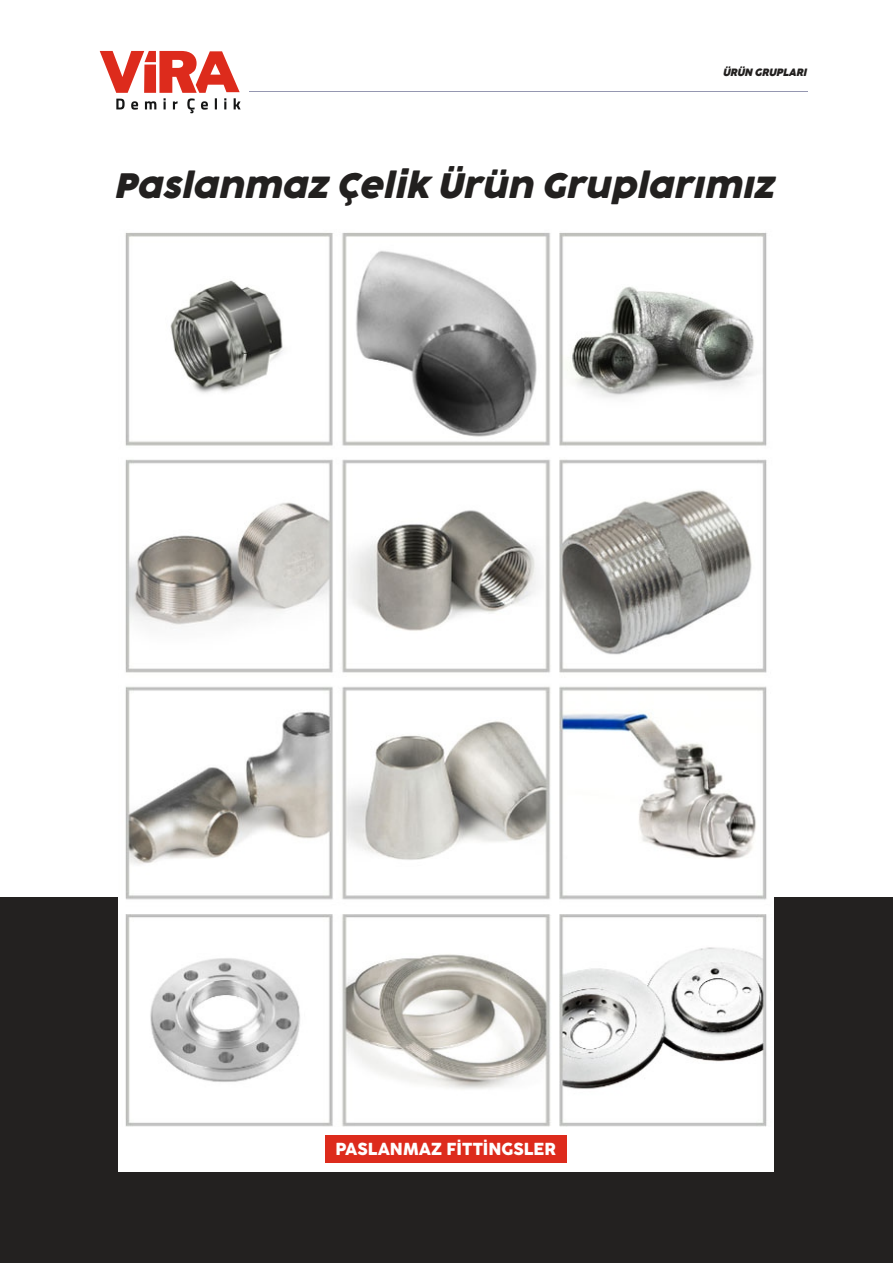
<style>
.page{position:relative;width:893px;height:1263px;background:#fff}
.page>*{position:absolute;margin:0;border:0;box-sizing:border-box;transform-origin:0 0}
.t1{font:800 62.7px "Franklin Gothic";color:#dd2b1c}
.t2{font:italic 700 32.7px "Cocogoose Pro Trial";color:#22201f}
.t3{font:16.2px "Cocogoose Pro Trial";color:#fff}
.t4{font:italic 700 9.9px "Cocogoose Pro Trial";color:#22201f}
</style>
<div class="page">
<div style="left:0;top:897px;width:893px;height:366px;background:#232120"></div>
<hr style="left:249px;top:91px;width:558px;height:1px;background:#9597b1">
<svg style="left:100px;top:51px;width:141px;height:62px"></svg>
<img style="left:119px;top:232px;width:654px;height:939px">
<div style="left:325px;top:1135px;width:242px;height:27px;background:#dd2b1c"></div>
<h1 class="t1" style="left:156px;top:49px;width:45px">R</h1>
<p class="t4" style="left:723px;top:68px;width:85px">ÜRÜN GRUPLARI</p>
<p class="t2" style="left:117px;top:170px;width:661px">Paslanmaz Çelik Ürün Gruplarımız</p>
<p class="t3" style="left:336px;top:1141px;width:222px">PASLANMAZ FİTTİNGSLER</p>
</div>
